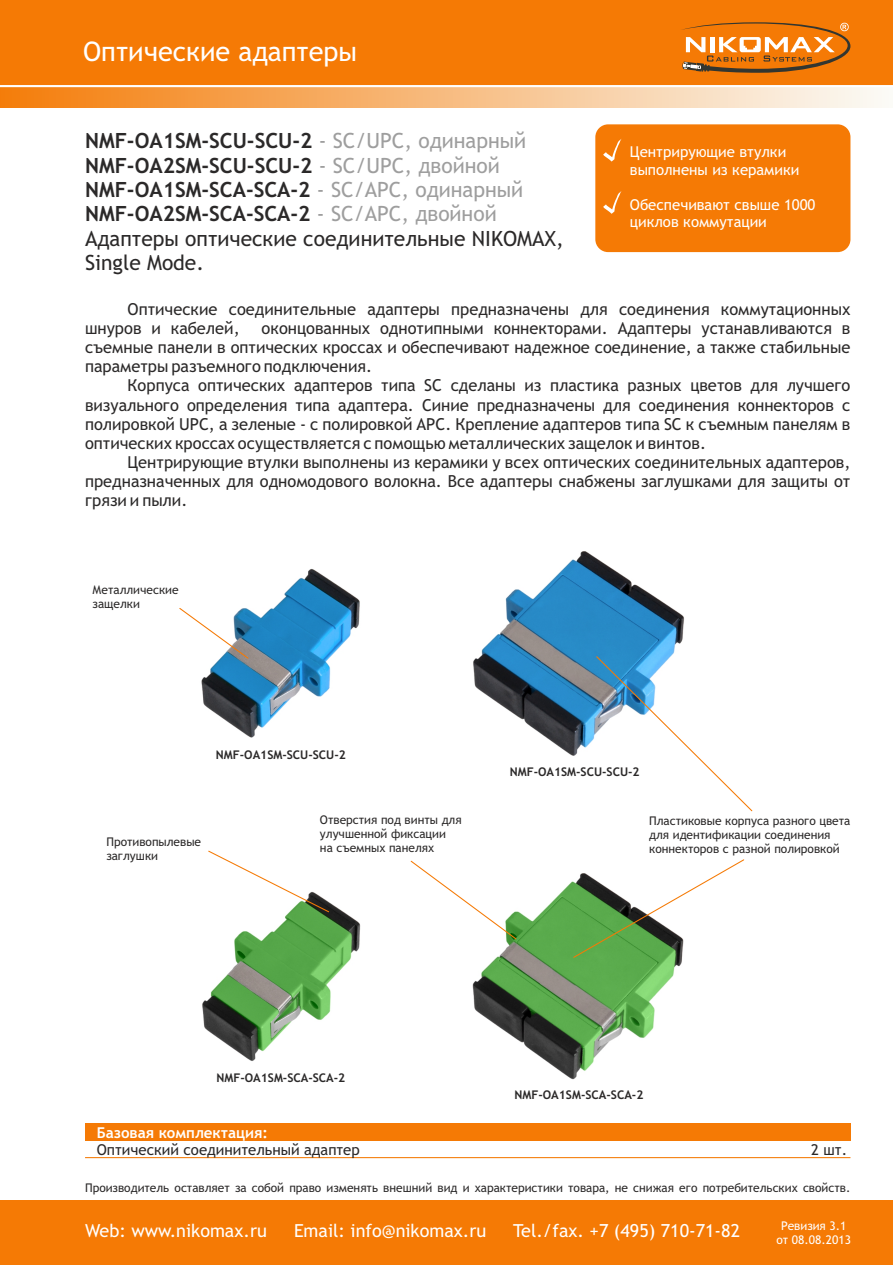
<style>
.page{position:relative;width:893px;height:1265px;background:#fff}
.page>*{position:absolute;margin:0;border:0;box-sizing:border-box;transform-origin:0 0}
.t1{font:27px "Trebuchet MS";color:#fff}
.t2{font:700 21px/24.5px "Trebuchet MS";color:#2b2929}
.t3{font:18px "Trebuchet MS";color:#fff}
.t4{font:16.5px/19.2px "Trebuchet MS";color:#2b2929;text-align:justify}
.t5{font:15px/17.4px "Trebuchet MS";color:#fff}
.t6{font:15px "Trebuchet MS";color:#2b2929}
.t7{font:700 15px "Trebuchet MS";color:#fff}
.t8{font:12px/14px "Trebuchet MS";color:#2b2929}
.t9{font:700 12px "Trebuchet MS";color:#2b2929}
.t10{font:12px "Trebuchet MS";color:#fff}
.s1{font-weight:400;color:#9e9e9e}
.s2{font-weight:400}
</style>
<div class="page">
<div style="left:0;top:0;width:893px;height:86px;background:#f57a05"></div>
<div style="left:0;top:86px;width:893px;height:21px;background:linear-gradient(to right,#f47d09,#fbfbf8)"></div>
<div style="left:0;top:1200px;width:893px;height:65px;background:#f57a05"></div>
<hr style="left:0;top:85px;width:893px;height:2px;background:#fff">
<svg style="left:681px;top:22px;width:169px;height:51px"></svg>
<img style="left:473px;top:551px;width:211px;height:205px">
<img style="left:201px;top:568px;width:159px;height:170px">
<img style="left:202px;top:903px;width:159px;height:158px">
<img style="left:472px;top:881px;width:210px;height:199px">
<svg style="left:207px;top:850px;width:123px;height:63px"></svg>
<svg style="left:179px;top:607px;width:70px;height:53px"></svg>
<svg style="left:572px;top:655px;width:181px;height:304px"></svg>
<svg style="left:410px;top:860px;width:107px;height:80px"></svg>
<div style="left:85px;top:1124px;width:765px;height:17px;background:#f57a05"></div>
<hr style="left:85px;top:1157px;width:765px;height:1px;background:#f57a05">
<div style="left:595px;top:124px;width:255px;height:128px;background:#f57a05;border-radius:13px"></div>
<svg style="left:603px;top:139px;width:19px;height:23px"></svg>
<svg style="left:603px;top:191px;width:19px;height:23px"></svg>
<h1 class="t1" style="left:83px;top:41px;width:275px">Оптические адаптеры</h1>
<p class="t2" style="left:85px;top:130px;width:480px">NMF-OA1SM-SCU-SCU-2 <span class="s1">- SC/UPC, одинарный </span>NMF-OA2SM-SCU-SCU-2 <span class="s1">- SC/UPC, двойной </span>NMF-OA1SM-SCA-SCA-2 <span class="s1">- SC/APC, одинарный </span>NMF-OA2SM-SCA-SCA-2 <span class="s1">- SC/APC, двойной </span><span class="s2">Адаптеры оптические соединительные NIKOMAX, Single Mode.</span></p>
<p class="t5" style="left:630px;top:145px;width:171px">Центрирующие втулки выполнены из керамики</p>
<p class="t5" style="left:630px;top:197px;width:187px">Обеспечивают свыше 1000 циклов коммутации</p>
<p class="t4" style="left:85px;top:301px;width:767px;text-indent:43px">Оптические соединительные адаптеры предназначены для соединения коммутационных шнуров и кабелей,</p>
<p class="t4" style="left:85px;top:320px;width:767px;text-indent:177px">оконцованных однотипными коннекторами. Адаптеры устанавливаются в съемные панели в оптических кроссах и обеспечивают надежное соединение, а также стабильные параметры разъемного подключения.</p>
<p class="t4" style="left:85px;top:377px;width:767px;text-indent:43px">Корпуса оптических адаптеров типа SC сделаны из пластика разных цветов для лучшего визуального определения типа адаптера. Синие предназначены для соединения коннекторов с полировкой UPC, а зеленые - с полировкой APC. Крепление адаптеров типа SC к съемным панелям в оптических кроссах осуществляется с помощью металлических защелок и винтов.</p>
<p class="t4" style="left:85px;top:454px;width:767px;text-indent:43px">Центрирующие втулки выполнены из керамики у всех оптических соединительных адаптеров, предназначенных для одномодового волокна. Все адаптеры снабжены заглушками для защиты от грязи и пыли.</p>
<p class="t8" style="left:93px;top:584px;width:87px">Металлические защелки</p>
<p class="t9" style="left:216px;top:750px;width:131px">NMF-OA1SM-SCU-SCU-2</p>
<p class="t8" style="left:106px;top:836px;width:96px">Противопылевые заглушки</p>
<p class="t8" style="left:320px;top:814px;width:143px">Отверстия под винты для улучшенной фиксации на съемных панелях</p>
<p class="t9" style="left:510px;top:767px;width:131px">NMF-OA1SM-SCU-SCU-2</p>
<p class="t8" style="left:649px;top:815px;width:203px">Пластиковые корпуса разного цвета для идентификации cоединения коннекторов с разной полировкой</p>
<p class="t9" style="left:216px;top:1073px;width:130px">NMF-OA1SM-SCA-SCA-2</p>
<p class="t9" style="left:514px;top:1090px;width:130px">NMF-OA1SM-SCA-SCA-2</p>
<p class="t7" style="left:97px;top:1127px;width:173px">Базовая комплектация:</p>
<p class="t6" style="left:97px;top:1143px;width:265px">Оптический соединительный адаптер</p>
<p class="t6" style="left:811px;top:1144px;width:38px">2 шт.</p>
<p class="t8" style="left:85px;top:1181px;width:767px">Производитель оставляет за собой право изменять внешний вид и характеристики товара, не снижая его потребительских свойств.</p>
<p class="t3" style="left:85px;top:1224px;width:183px">Web: www.nikomax.ru</p>
<p class="t3" style="left:294px;top:1224px;width:194px">Email: info@nikomax.ru</p>
<p class="t3" style="left:513px;top:1224px;width:229px">Tel./fax. +7 (495) 710-71-82</p>
<p class="t10" style="left:781px;top:1221px;width:67px">Ревизия 3.1</p>
<p class="t10" style="left:776px;top:1235px;width:76px">от 08.08.2013</p>
</div>
